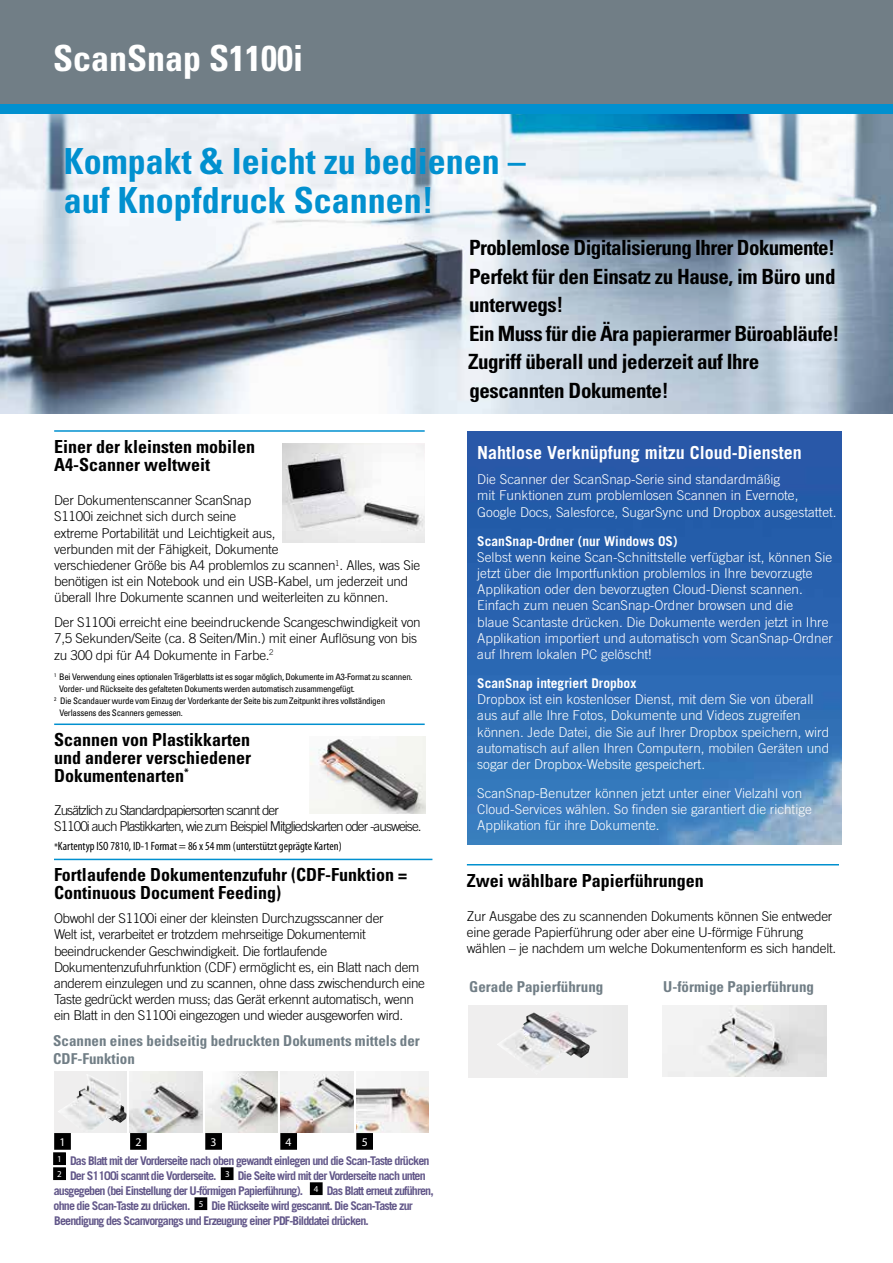
<style>
.page{position:relative;width:893px;height:1263px;background:#fff}
.page>*{position:absolute;margin:0;border:0;box-sizing:border-box;transform-origin:0 0}
.t1{font:700 condensed 36px/39px "Univers";color:#0190cf}
.t2{font:700 condensed 36px "Univers";color:#fff}
.t3{font:700 condensed 21px/28.5px "Univers";letter-spacing:-.02em;color:#000}
.t4{font:700 condensed 18px/18px "Univers";color:#000}
.t5{font:700 18px "Trade Gothic";color:#fff}
.t6{font:700 condensed 15px/18px "Univers";color:#717e86}
.t7{font:300 13.5px/16.2px "Trade Gothic";letter-spacing:-.02em;color:#000}
.t8{font:300 13.5px/16.2px "Trade Gothic";color:#fff}
.t9{font:300 13.5px/16.2px "Trade Gothic";letter-spacing:-.07em;color:#000}
.t10{font:700 13.5px "Trade Gothic";color:#fff}
.t11{font:700 12px "Trade Gothic";letter-spacing:-.07em;color:#625789}
.t12{font:condensed 12px "Myriad Pro";color:#000}
.t13{font:11.85px "Myriad Pro";color:#fff}
.t14{font:condensed 9px "Univers";letter-spacing:-.03em;color:#000}
.s1{font-family:"Univers";font-size:9px}
</style>
<div class="page">
<img style="left:0;top:113px;width:893px;height:301px">
<div style="left:0;top:0;width:893px;height:113px;background:#0190cf"></div>
<div style="left:0;top:0;width:893px;height:104px;background:#717e86"></div>
<img style="left:310px;top:737px;width:115px;height:77px">
<hr style="left:467px;top:864px;width:372px;height:1px;background:#0190cf">
<img style="left:283px;top:444px;width:142px;height:98px">
<img style="left:468px;top:434px;width:373px;height:411px">
<hr style="left:54px;top:430px;width:371px;height:2px;background:#0190cf">
<hr style="left:54px;top:859px;width:378px;height:1px;background:#0190cf">
<hr style="left:54px;top:723px;width:371px;height:2px;background:#0190cf">
<div style="left:54px;top:1153px;width:11px;height:11px;background:#000"></div>
<div style="left:53px;top:1152px;width:13px;height:13px;border:2px solid #000"></div>
<div style="left:54px;top:1168px;width:11px;height:11px;background:#000"></div>
<div style="left:53px;top:1167px;width:13px;height:13px;border:2px solid #000"></div>
<div style="left:222px;top:1168px;width:11px;height:11px;background:#000"></div>
<div style="left:221px;top:1167px;width:13px;height:13px;border:2px solid #000"></div>
<div style="left:311px;top:1183px;width:11px;height:11px;background:#000"></div>
<div style="left:310px;top:1182px;width:13px;height:13px;border:2px solid #000"></div>
<div style="left:195px;top:1198px;width:11px;height:11px;background:#000"></div>
<div style="left:194px;top:1197px;width:13px;height:13px;border:2px solid #000"></div>
<div style="left:55px;top:1134px;width:15px;height:15px;background:#000"></div>
<div style="left:54px;top:1133px;width:17px;height:17px;border:2px solid #000"></div>
<div style="left:54px;top:1071px;width:73px;height:62px;background:#efeeee"></div>
<img style="left:58px;top:1075px;width:69px;height:55px">
<div style="left:131px;top:1134px;width:15px;height:15px;background:#000"></div>
<div style="left:130px;top:1133px;width:17px;height:17px;border:2px solid #000"></div>
<img style="left:130px;top:1071px;width:72px;height:62px">
<div style="left:206px;top:1134px;width:15px;height:15px;background:#000"></div>
<div style="left:205px;top:1133px;width:17px;height:17px;border:2px solid #000"></div>
<img style="left:205px;top:1071px;width:73px;height:62px">
<div style="left:281px;top:1134px;width:15px;height:15px;background:#000"></div>
<div style="left:280px;top:1133px;width:17px;height:17px;border:2px solid #000"></div>
<img style="left:281px;top:1071px;width:72px;height:62px">
<div style="left:357px;top:1134px;width:15px;height:15px;background:#000"></div>
<div style="left:356px;top:1133px;width:17px;height:17px;border:2px solid #000"></div>
<img style="left:356px;top:1071px;width:73px;height:62px">
<div style="left:468px;top:1005px;width:160px;height:73px;background:#eee"></div>
<img style="left:497px;top:1012px;width:100px;height:57px">
<img style="left:662px;top:1005px;width:164px;height:72px">
<h1 class="t2" style="left:53px;top:36px;width:251px">ScanSnap S1100i</h1>
<h1 class="t1" style="left:64px;top:141px;width:464px">Kompakt &amp; leicht zu bedienen – auf Knopfdruck Scannen!</h1>
<h3 class="t4" style="left:54px;top:437px;width:202px">Einer der kleinsten mobilen<br>A4-Scanner weltweit</h3>
<p class="t7" style="left:54px;top:492px;width:367px">Der Dokumentenscanner ScanSnap<br>S1100i zeichnet sich durch seine<br>extreme Portabilität und Leichtigkeit aus,<br>verbunden mit der Fähigkeit, Dokumente<br>verschiedener Größe bis A4 problemlos zu scannen<sup>1</sup>. Alles, was Sie benötigen ist ein Notebook und ein USB-Kabel, um jederzeit und überall Ihre Dokumente scannen und weiterleiten zu können.</p>
<p class="t7" style="left:54px;top:614px;width:368px">Der S1100i erreicht eine beeindruckende Scangeschwindigkeit von<br>7,5 Sekunden/Seite (ca. 8 Seiten/Min.) mit einer Auflösung von bis zu 300 dpi für A4 Dokumente in Farbe.<sup>2</sup></p>
<p class="t14" style="left:54px;top:671px;width:360px"><sup>1</sup> Bei Verwendung eines optionalen Trägerblatts ist es sogar möglich, Dokumente im A3-Format zu scannen.</p>
<p class="t14" style="left:59px;top:683px;width:297px">Vorder- und Rückseite des gefalteten Dokuments werden automatisch zusammengefügt.</p>
<p class="t14" style="left:54px;top:695px;width:333px"><sup>2</sup> Die Scandauer wurde vom Einzug der Vorderkante der Seite bis zum Zeitpunkt ihres vollständigen</p>
<p class="t14" style="left:59px;top:707px;width:125px">Verlassens des Scanners gemessen.</p>
<h3 class="t4" style="left:54px;top:731px;width:198px;text-align:justify">Scannen von Plastikkarten und anderer verschiedener Dokumentenarten<sup>*</sup></h3>
<p class="t9" style="left:54px;top:802px;width:369px">Zusätzlich zu Standardpapiersorten scannt der<br>S1100i auch Plastikkarten, wie zum Beispiel Mitgliedskarten oder -ausweise.</p>
<p class="t12" style="left:54px;top:839px;width:289px"><span class="s1">*</span>Kartentyp ISO 7810, ID-1 Format = 86 x 54 mm (unterstützt geprägte Karten)</p>
<h3 class="t4" style="left:54px;top:866px;width:354px">Fortlaufende Dokumentenzufuhr (CDF-Funktion =<br>Continuous Document Feeding)</h3>
<p class="t7" style="left:54px;top:910px;width:372px">Obwohl der S1100i einer der kleinsten Durchzugsscanner der<br>Welt ist, verarbeitet er trotzdem mehrseitige Dokumentemit beeindruckender Geschwindigkeit. Die fortlaufende Dokumentenzufuhrfunktion (CDF) ermöglicht es, ein Blatt nach dem anderem einzulegen und zu scannen, ohne dass zwischendurch eine Taste gedrückt werden muss; das Gerät erkennt automatisch, wenn ein Blatt in den S1100i eingezogen und wieder ausgeworfen wird.</p>
<p class="t6" style="left:53px;top:1031px;width:368px">Scannen eines beidseitig bedruckten Dokuments mittels der<br>CDF-Funktion</p>
<p class="t13" style="left:59px;top:1134px;width:8px">1</p>
<p class="t13" style="left:135px;top:1134px;width:8px">2</p>
<p class="t13" style="left:211px;top:1134px;width:8px">3</p>
<p class="t13" style="left:285px;top:1134px;width:8px">4</p>
<p class="t13" style="left:362px;top:1134px;width:8px">5</p>
<p class="t11" style="left:57px;top:1153px;width:374px"><sup>1</sup> Das Blatt mit der Vorderseite nach oben gewandt einlegen und die Scan-Taste drücken</p>
<p class="t11" style="left:57px;top:1168px;width:370px"><sup>2</sup> Der S1100i scannt die Vorderseite. <sup>3</sup> Die Seite wird mit der Vorderseite nach unten</p>
<p class="t11" style="left:54px;top:1183px;width:382px">ausgegeben (bei Einstellung der U-förmigen Papierführung). <sup>4</sup> Das Blatt erneut zuführen,</p>
<p class="t11" style="left:54px;top:1198px;width:361px">ohne die Scan-Taste zu drücken. <sup>5</sup> Die Rückseite wird gescannt. Die Scan-Taste zur</p>
<p class="t11" style="left:54px;top:1213px;width:316px">Beendigung des Scanvorgangs und Erzeugung einer PDF-Bilddatei drücken.</p>
<h2 class="t3" style="left:468px;top:233px;width:373px">Problemlose Digitalisierung Ihrer Dokumente!<br>Perfekt für den Einsatz zu Hause, im Büro und unterwegs!<br>Ein Muss für die Ära papierarmer Büroabläufe!<br>Zugriff überall und jederzeit auf Ihre gescannten Dokumente!</h2>
<h3 class="t5" style="left:477px;top:442px;width:326px">Nahtlose Verknüpfung mitzu Cloud-Diensten</h3>
<p class="t8" style="left:477px;top:471px;width:361px">Die Scanner der ScanSnap-Serie sind standardmäßig<br>mit Funktionen zum problemlosen Scannen in Evernote,<br>Google Docs, Salesforce, SugarSync und Dropbox ausgestattet.</p>
<p class="t10" style="left:477px;top:532px;width:202px">ScanSnap-Ordner (nur Windows OS)</p>
<p class="t8" style="left:477px;top:549px;width:357px">Selbst wenn keine Scan-Schnittstelle verfügbar ist, können Sie jetzt über die Importfunktion problemlos in Ihre bevorzugte Applikation oder den bevorzugten Cloud-Dienst scannen.<br>Einfach zum neuen ScanSnap-Ordner browsen und die<br>blaue Scantaste drücken. Die Dokumente werden jetzt in Ihre Applikation importiert und automatisch vom ScanSnap-Ordner auf Ihrem lokalen PC gelöscht!</p>
<p class="t10" style="left:477px;top:675px;width:161px">ScanSnap integriert Dropbox</p>
<p class="t8" style="left:477px;top:691px;width:353px">Dropbox ist ein kostenloser Dienst, mit dem Sie von überall aus auf alle Ihre Fotos, Dokumente und Videos zugreifen können. Jede Datei, die Sie auf Ihrer Dropbox speichern, wird automatisch auf allen Ihren Computern, mobilen Geräten und sogar der Dropbox-Website gespeichert.</p>
<p class="t8" style="left:477px;top:785px;width:336px">ScanSnap-Benutzer können jetzt unter einer Vielzahl von<br>Cloud-Services wählen. So finden sie garantiert die richtige<br>Applikation für ihre Dokumente.</p>
<h3 class="t4" style="left:467px;top:871px;width:239px">Zwei wählbare Papierführungen</h3>
<p class="t7" style="left:467px;top:908px;width:371px">Zur Ausgabe des zu scannenden Dokuments können Sie entweder eine gerade Papierführung oder aber eine U-förmige Führung wählen – je nachdem um welche Dokumentenform es sich handelt.</p>
<p class="t6" style="left:469px;top:978px;width:136px">Gerade Papierführung</p>
<p class="t6" style="left:663px;top:978px;width:152px">U-förmige Papierführung</p>
</div>
